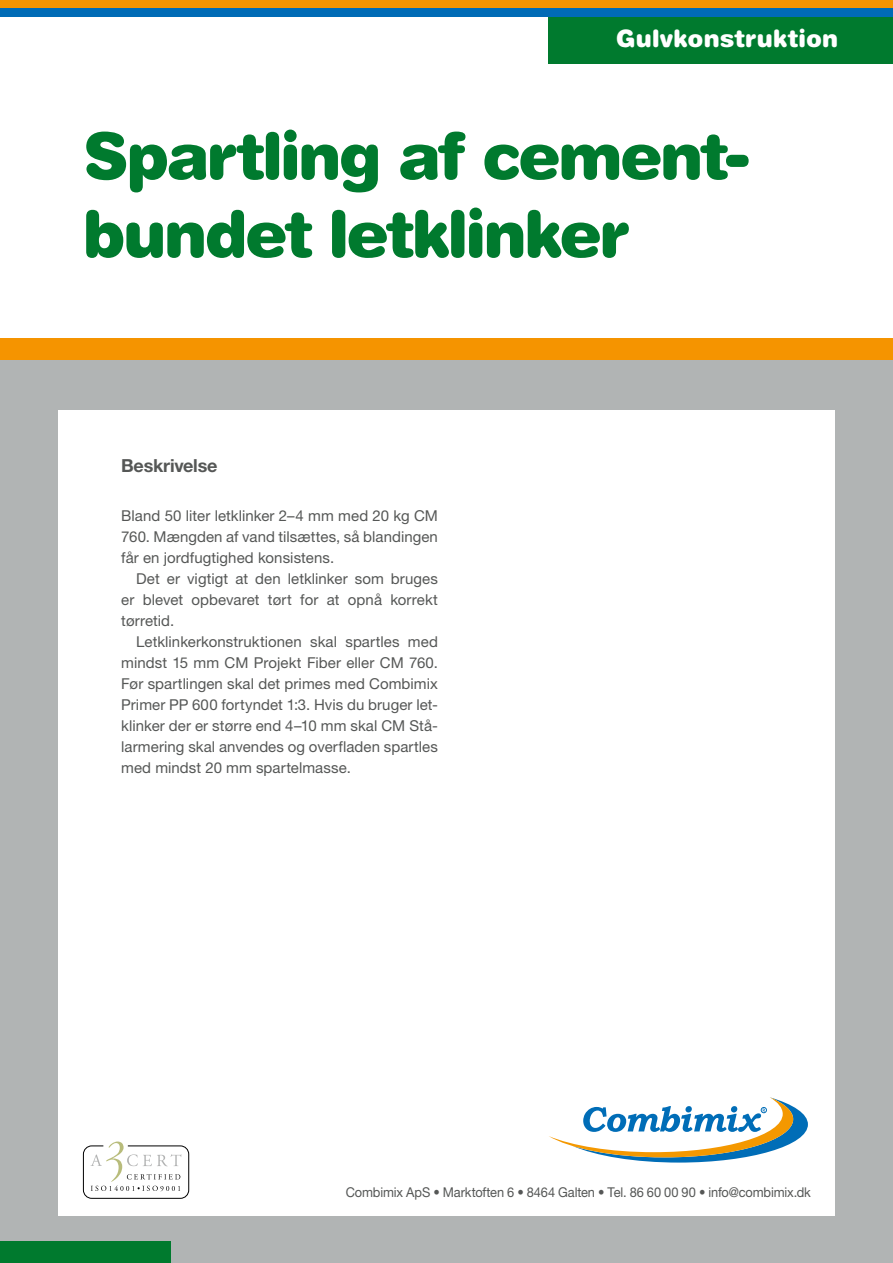
<style>
.page{position:relative;width:893px;height:1263px;background:#fff}
.page>*{position:absolute;margin:0;border:0;box-sizing:border-box;transform-origin:0 0}
.t1{font:900 64.5px/78px "Helvetica Rounded LT Std";letter-spacing:-.04em;color:#007a2e}
.t2{font:900 24px "Helvetica Rounded LT Std";letter-spacing:.01em;color:#fff}
.t3{font:700 18px "Helvetica Neue LT Std";letter-spacing:-.015em;color:#555756}
.t4{font:15px/21px "Helvetica Neue LT Std";letter-spacing:.005em;color:#555756;text-align:justify}
.t5{font:13.5px "Helvetica Neue LT Std";letter-spacing:-.01em;color:#555756;scale:.95 1}
</style>
<div class="page">
<div style="left:0;top:359px;width:893px;height:904px;background:#b1b4b4"></div>
<div style="left:0;top:1242px;width:170px;height:21px;background:#007a2e"></div>
<div style="left:0;top:0;width:893px;height:9px;background:#f59400"></div>
<div style="left:0;top:9px;width:893px;height:8px;background:#006bb6"></div>
<div style="left:0;top:338px;width:893px;height:21px;background:#f59400"></div>
<div style="left:58px;top:410px;width:777px;height:805px;background:#fff"></div>
<svg style="left:549px;top:1097px;width:259px;height:65px"></svg>
<div style="left:549px;top:17px;width:344px;height:47px;background:#007a2e"></div>
<svg style="left:90px;top:1141px;width:92px;height:50px"></svg>
<div style="left:83px;top:1145px;width:106px;height:54px;border:1px solid #000;border-radius:8px"></div>
<h2 class="t2" style="left:616px;top:23px;width:224px">Gulvkonstruktion</h2>
<h1 class="t1" style="left:83px;top:115px;width:668px">Spartling af cement&shy;bundet letklinker</h1>
<p class="t3" style="left:121px;top:455px;width:98px">Beskrivelse</p>
<p class="t4" style="left:121px;top:505px;width:318px">Bland 50 liter letklinker 2–4 mm med 20 kg CM 760. Mængden af vand tilsættes, så blandingen får en jordfugtighed konsistens.</p>
<p class="t4" style="left:121px;top:568px;width:318px;text-indent:15px">Det er vigtigt at den letklinker som bruges er blevet opbevaret tørt for at opnå korrekt tørretid.</p>
<p class="t4" style="left:121px;top:631px;width:318px;text-indent:15px">Letklinkerkonstruktionen skal spartles med mindst 15 mm CM Projekt Fiber eller CM 760.<br>Før spartlingen skal det primes med Combimix Primer PP 600 fortyndet 1:3. Hvis du bruger let&shy;klinker der er større end 4–10 mm skal CM Stå&shy;larmering skal anvendes og overfladen spartles med mindst 20 mm spartelmasse.</p>
<p class="t5" style="left:346px;top:1184px;width:491px">Combimix ApS • Marktoften 6 • 8464 Galten • Tel. 86 60 00 90 • info@combimix.dk</p>
</div>
